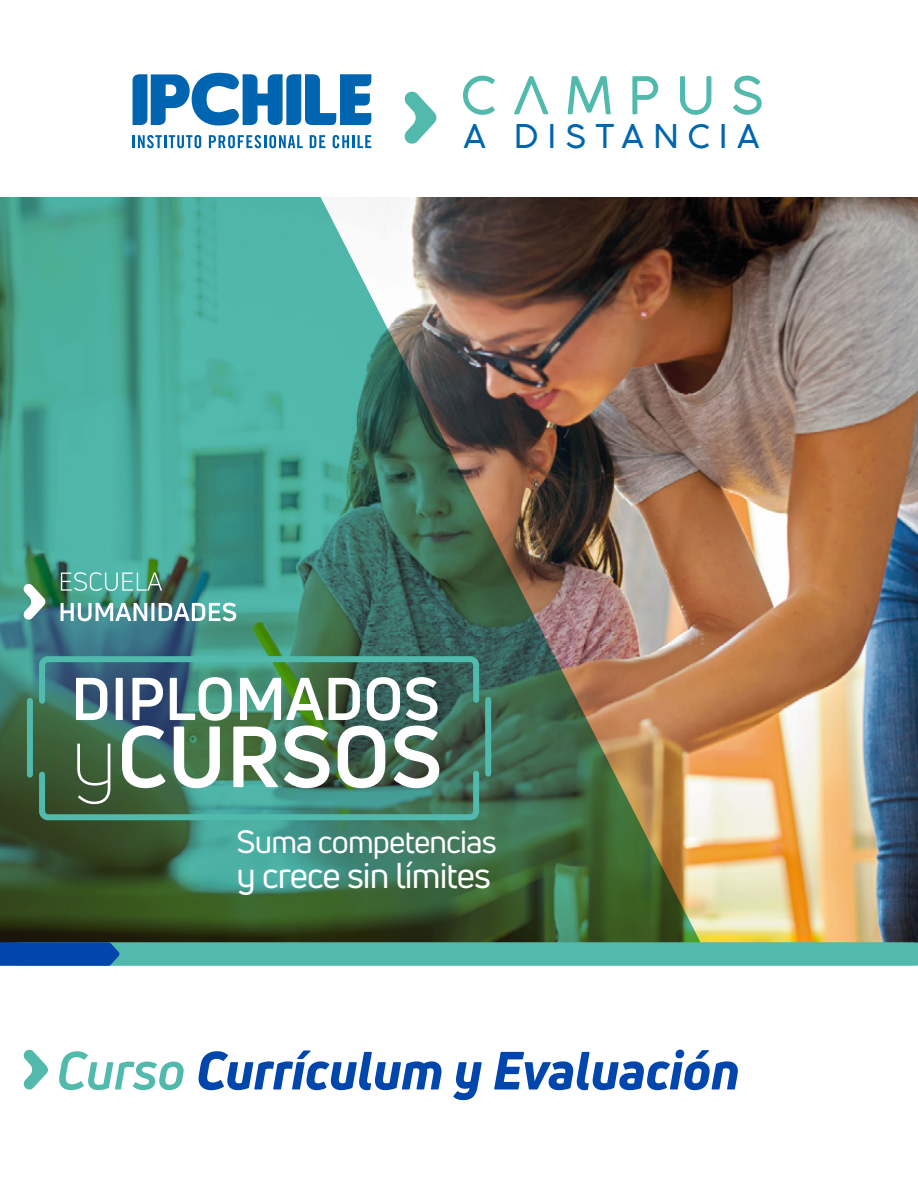
<style>
.page{position:relative;width:918px;height:1188px;background:#fff}
.page>*{position:absolute;margin:0;border:0;box-sizing:border-box;transform-origin:0 0}
.t1{font:700 84.75px "Uni Neue";color:#fff}
.t2{font:700 58.95px "Uni Neue";color:#fff}
.t3{font:italic 800 52.65px "Uni Neue";color:#0046ad}
.t4{font:35.25px "Uni Neue";letter-spacing:-.025em;color:#fff}
.t5{font:300 32.1px "Cocogoose Pro";letter-spacing:.28em;color:#0065b0}
.t6{font:31.5px "Uni Neue";letter-spacing:-.025em;color:#fff}
.s1{font-weight:300}
.s2{font-weight:700;color:#51baad}
</style>
<div class="page">
<svg style="left:133px;top:73px;width:238px;height:52px"></svg>
<svg style="left:133px;top:135px;width:68px;height:13px"></svg>
<svg style="left:209px;top:135px;width:94px;height:13px"></svg>
<svg style="left:310px;top:135px;width:15px;height:13px"></svg>
<svg style="left:333px;top:135px;width:38px;height:13px"></svg>
<svg style="left:463px;top:76px;width:32px;height:39px"></svg>
<svg style="left:568px;top:76px;width:43px;height:38px"></svg>
<svg style="left:632px;top:76px;width:26px;height:38px"></svg>
<svg style="left:680px;top:76px;width:31px;height:39px"></svg>
<svg style="left:733px;top:76px;width:29px;height:39px"></svg>
<svg style="left:514px;top:76px;width:34px;height:38px"></svg>
<svg style="left:404px;top:91px;width:32px;height:53px"></svg>
<img style="left:702px;top:198px;width:216px;height:744px">
<img style="left:0;top:197px;width:702px;height:745px">
<svg style="left:23px;top:1049px;width:25px;height:41px"></svg>
<svg style="left:0;top:942px;width:918px;height:24px;background:#48abac"></svg>
<div style="left:27px;top:701px;width:6px;height:74px;background:#51baad"></div>
<svg style="left:36px;top:653px;width:446px;height:54px;background:#3d756e"></svg>
<svg style="left:36px;top:768px;width:446px;height:55px;background:#417c64"></svg>
<div style="left:485px;top:700px;width:6px;height:74px;background:#51baad"></div>
<svg style="left:61px;top:572px;width:101px;height:19px;background:#6db6a6"></svg>
<svg style="left:61px;top:603px;width:86px;height:18px"></svg>
<hr style="left:151px;top:603px;width:3px;height:18px;background:#fff">
<svg style="left:159px;top:603px;width:77px;height:18px"></svg>
<svg style="left:23px;top:583px;width:22px;height:37px"></svg>
<p class="t5" style="left:463px;top:117px;width:299px">A DISTANCIA</p>
<p class="t2" style="left:71px;top:662px;width:370px">DIPLOMADOS</p>
<h1 class="t1" style="left:71px;top:704px;width:373px"><span class="s1">y</span>CURSOS</h1>
<p class="t6" style="left:237px;top:823px;width:262px">Suma competencias</p>
<p class="t4" style="left:237px;top:853px;width:256px">y crece sin límites</p>
<p class="t3" style="left:56px;top:1035px;width:685px"><span class="s2">Curso</span> Currículum y Evaluación</p>
</div>
